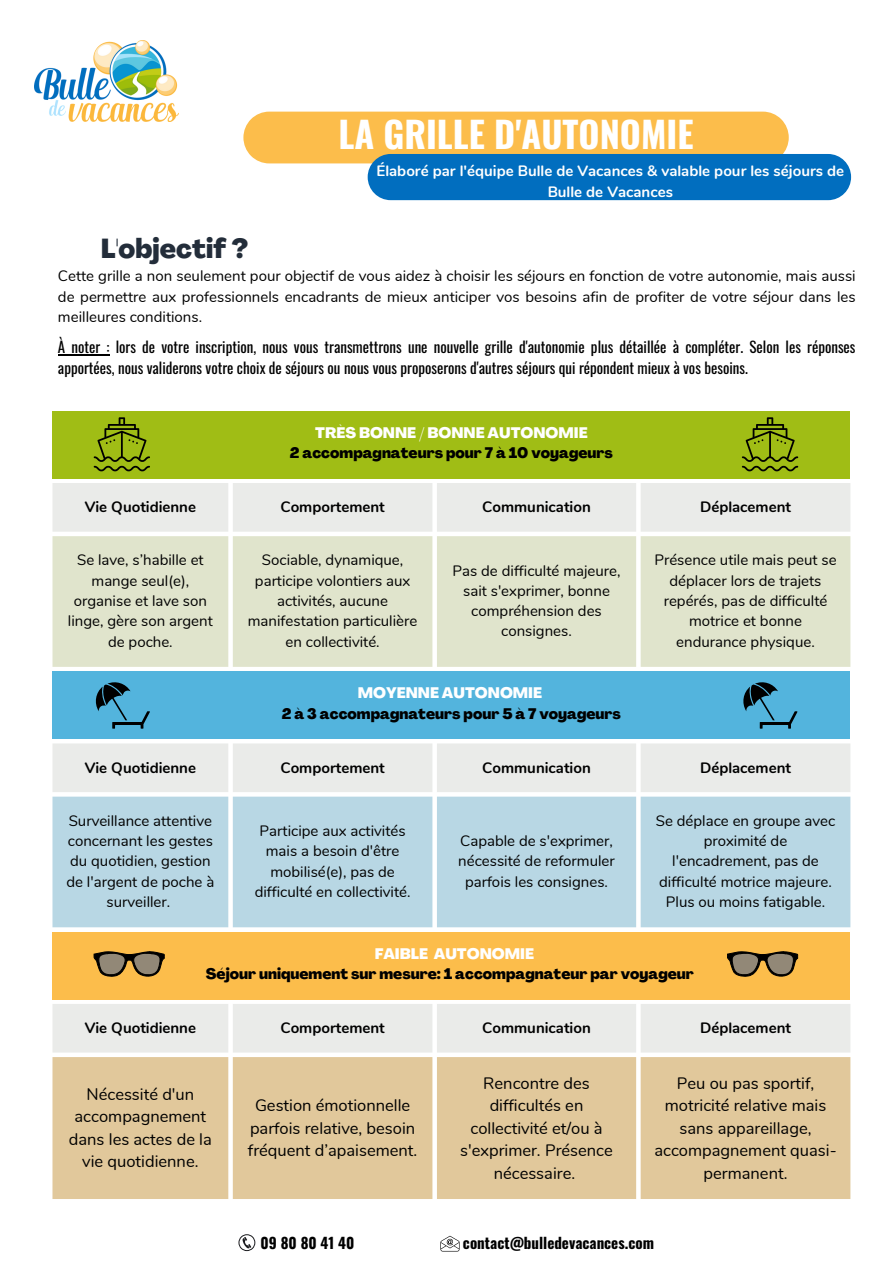
<style>
.page{position:relative;width:894px;height:1264px;background:#fff}
.page>*{position:absolute;margin:0;border:0;box-sizing:border-box;transform-origin:0 0}
.t1{font:700 36px "Oswald";color:#fff}
.t2{font:800 27px "Agrandir";color:#232d3a}
.t3{font:16.5px/22.5px "Nunito";color:#000;text-align:center}
.t4{font:15px/20.2px "Nunito";color:#000;text-align:center}
.t5{font:15px/20.5px "Oswald";color:#000}
.t6{font:700 15px "Nunito";color:#000}
.t7{font:800 15px "Agrandir";color:#000}
.t8{font:700 15px/20.2px "Nunito";color:#fff;text-align:center}
.t9{font:800 15px "Agrandir";color:#fff}
.t10{font:700 15px "Oswald";color:#000}
</style>
<div class="page">
<img style="left:34px;top:40px;width:144px;height:81px">
<div style="left:52px;top:411px;width:798px;height:67px;background:#a0bd15"></div>
<svg style="left:52px;top:483px;width:798px;height:569px;fill:#eaebe9"></svg>
<div style="left:52px;top:536px;width:798px;height:131px;background:#e0e4cc"></div>
<div style="left:52px;top:671px;width:798px;height:68px;background:#53b4dd"></div>
<div style="left:52px;top:796px;width:798px;height:131px;background:#b8d7e4"></div>
<div style="left:52px;top:931px;width:798px;height:68px;background:#fcbd4b"></div>
<div style="left:52px;top:1057px;width:798px;height:141px;background:#e1c89b"></div>
<div style="left:243px;top:112px;width:545px;height:51px;background:#fcbd4b"></div>
<div style="left:367px;top:154px;width:483px;height:46px;background:#016ebf;border-radius:23px"></div>
<svg style="left:94px;top:417px;width:56px;height:54px"></svg>
<svg style="left:741px;top:417px;width:57px;height:54px"></svg>
<svg style="left:95px;top:682px;width:55px;height:46px"></svg>
<svg style="left:743px;top:682px;width:54px;height:46px"></svg>
<svg style="left:94px;top:951px;width:71px;height:26px"></svg>
<svg style="left:727px;top:951px;width:70px;height:26px"></svg>
<hr style="left:58px;top:354px;width:51px;height:1px;background:#000">
<svg style="left:238px;top:1234px;width:17px;height:16px"></svg>
<svg style="left:440px;top:1235px;width:19px;height:16px"></svg>
<h2 class="t2" style="left:101px;top:238px;width:149px">L'objectif ?</h2>
<h1 class="t1" style="left:338px;top:106px;width:356px">LA GRILLE D'AUTONOMIE</h1>
<p class="t8" style="left:376px;top:161px;width:469px">Élaboré par l'équipe Bulle de Vacances &amp; valable pour les séjours de<br>Bulle de Vacances</p>
<p class="t4" style="left:58px;top:266px;width:799px;text-align:justify">Cette grille a non seulement pour objectif de vous aidez à choisir les séjours en fonction de votre autonomie, mais aussi de permettre aux professionnels encadrants de mieux anticiper vos besoins afin de profiter de votre séjour dans les meilleures conditions.</p>
<p class="t5" style="left:58px;top:336px;width:798px">À noter : lors de votre inscription, nous vous transmettrons une nouvelle grille d'autonomie plus détaillée à compléter. Selon les réponses apportées, nous validerons votre choix de séjours ou nous vous proposerons d'autres séjours qui répondent mieux à vos besoins.</p>
<p class="t9" style="left:315px;top:426px;width:274px">TRÈS BONNE / BONNE AUTONOMIE</p>
<p class="t7" style="left:290px;top:447px;width:324px">2 accompagnateurs pour 7 à 10 voyageurs</p>
<p class="t6" style="left:85px;top:497px;width:113px">Vie Quotidienne</p>
<p class="t6" style="left:280px;top:497px;width:106px">Comportement</p>
<p class="t6" style="left:482px;top:497px;width:110px">Communication</p>
<p class="t6" style="left:699px;top:497px;width:92px">Déplacement</p>
<p class="t4" style="left:68px;top:550px;width:146px">Se lave, s’habille et mange seul(e), organise et lave son linge, gère son argent de poche.</p>
<p class="t4" style="left:248px;top:550px;width:171px">Sociable, dynamique, participe volontiers aux activités, aucune manifestation particulière en collectivité.</p>
<p class="t4" style="left:452px;top:560px;width:169px">Pas de difficulté majeure, sait s'exprimer, bonne compréhension des consignes.</p>
<p class="t4" style="left:654px;top:550px;width:184px">Présence utile mais peut se déplacer lors de trajets repérés, pas de difficulté motrice et bonne endurance physique.</p>
<p class="t9" style="left:358px;top:687px;width:186px">MOYENNE AUTONOMIE</p>
<p class="t7" style="left:282px;top:707px;width:340px">2 à 3 accompagnateurs pour 5 à 7 voyageurs</p>
<p class="t6" style="left:85px;top:757px;width:113px">Vie Quotidienne</p>
<p class="t6" style="left:280px;top:757px;width:106px">Comportement</p>
<p class="t6" style="left:482px;top:757px;width:110px">Communication</p>
<p class="t6" style="left:699px;top:757px;width:92px">Déplacement</p>
<p class="t4" style="left:66px;top:810px;width:149px">Surveillance attentive concernant les gestes du quotidien, gestion de l'argent de poche à surveiller.</p>
<p class="t4" style="left:255px;top:821px;width:157px">Participe aux activités mais a besoin d'être mobilisé(e), pas de difficulté en collectivité.</p>
<p class="t4" style="left:458px;top:831px;width:158px">Capable de s'exprimer, nécessité de reformuler parfois les consignes.</p>
<p class="t4" style="left:655px;top:810px;width:181px">Se déplace en groupe avec proximité de l'encadrement, pas de difficulté motrice majeure.<br>Plus ou moins fatigable.</p>
<p class="t9" style="left:374px;top:947px;width:161px">FAIBLE AUTONOMIE</p>
<p class="t7" style="left:206px;top:967px;width:489px">Séjour uniquement sur mesure: 1 accompagnateur par voyageur</p>
<p class="t6" style="left:85px;top:1018px;width:113px">Vie Quotidienne</p>
<p class="t6" style="left:280px;top:1018px;width:106px">Comportement</p>
<p class="t6" style="left:482px;top:1018px;width:110px">Communication</p>
<p class="t6" style="left:699px;top:1018px;width:92px">Déplacement</p>
<p class="t3" style="left:69px;top:1083px;width:144px">Nécessité d'un accompagnement dans les actes de la vie quotidienne.</p>
<p class="t3" style="left:248px;top:1094px;width:171px">Gestion émotionnelle parfois relative, besoin fréquent d’apaisement.</p>
<p class="t3" style="left:460px;top:1071px;width:154px">Rencontre des difficultés en collectivité et/ou à s'exprimer. Présence nécessaire.</p>
<p class="t3" style="left:654px;top:1071px;width:184px">Peu ou pas sportif, motricité relative mais sans appareillage, accompagnement quasi&shy;permanent.</p>
<p class="t10" style="left:260px;top:1231px;width:95px">09 80 80 41 40</p>
<p class="t10" style="left:463px;top:1231px;width:192px">contact@bulledevacances.com</p>
</div>
